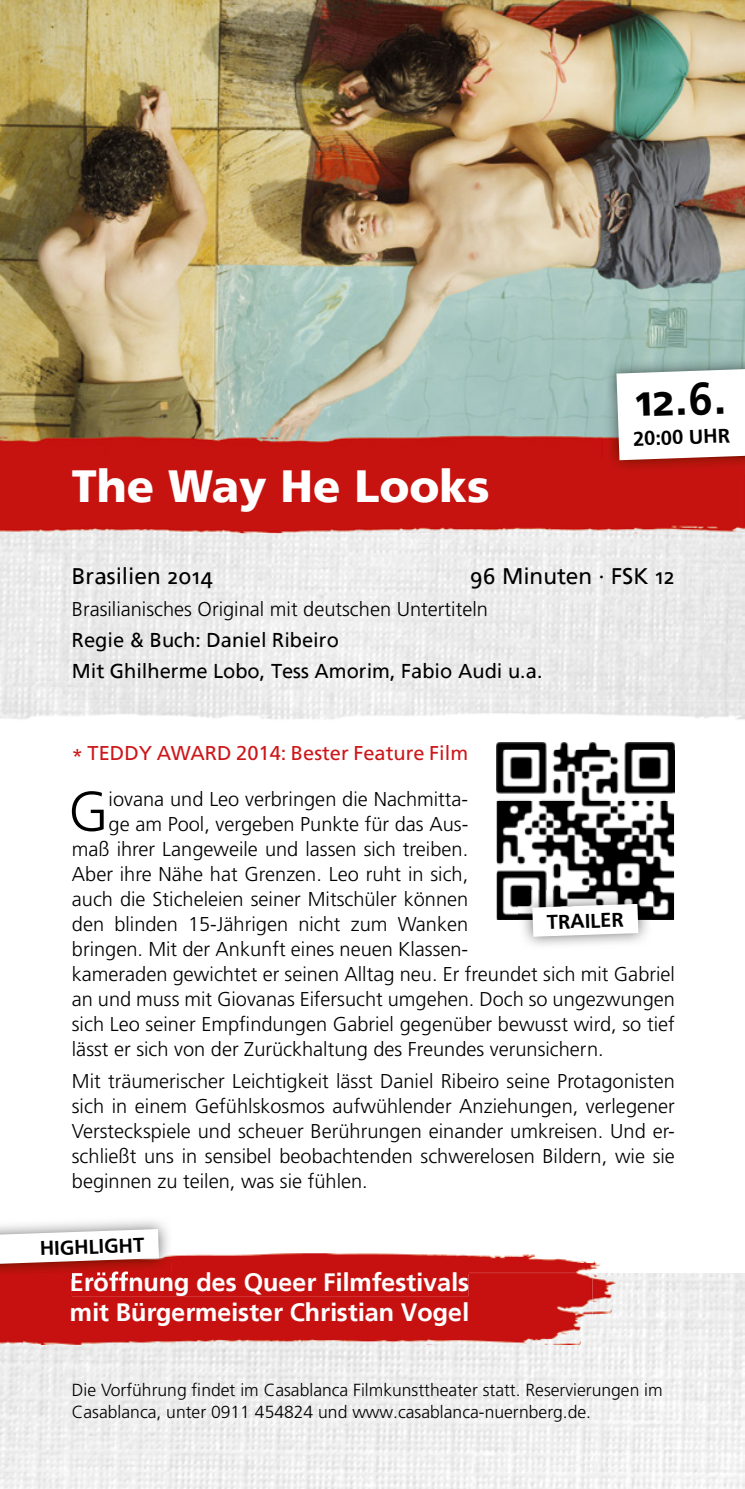
<style>
.page{position:relative;width:745px;height:1489px;background:#fff}
.page>*{position:absolute;margin:0;border:0;box-sizing:border-box;transform-origin:0 0}
.t1{font:300 55.75px "Frutiger LT Pro";color:#000}
.t2{font:900 45px "Frutiger LT";color:#fff}
.t3{font:700 45px "Frutiger Linotype";color:#000}
.t4{font:700 25px/30px "Frutiger Linotype";color:#fff}
.t5{font:22.5px "Frutiger Linotype";color:#000}
.t6{font:300 20px/25px "Frutiger LT Pro";color:#000;text-align:justify}
.t7{font:20px/31px "Frutiger Linotype";color:#000}
.t8{font:20px "Frutiger LT Pro";color:#cd171a}
.t9{font:700 20px "Frutiger LT Pro";color:#000}
.t10{font:300 17.5px/22.5px "Frutiger LT Pro";color:#000}
</style>
<div class="page">
<img style="left:0;top:457px;width:744px;height:1031px">
<img style="left:0;top:1261px;width:744px;height:11px">
<img style="left:0;top:0;width:744px;height:418px">
<img style="left:0;top:418px;width:602px;height:39px">
<div style="left:0;top:750px;width:744px;height:511px;background:#fff"></div>
<img style="left:0;top:700px;width:744px;height:94px">
<img style="left:496px;top:742px;width:177px;height:177px">
<img style="left:518px;top:890px;width:133px;height:56px">
<svg style="left:532px;top:903px;width:106px;height:33px"></svg>
<img style="left:602px;top:355px;width:142px;height:119px">
<svg style="left:616px;top:369px;width:128px;height:91px"></svg>
<img style="left:0;top:1277px;width:592px;height:67px">
<img style="left:468px;top:1272px;width:154px;height:60px">
<img style="left:172px;top:1253px;width:412px;height:8px">
<div style="left:72px;top:1271px;width:396px;height:24px;background:#c71110"></div>
<img style="left:0;top:1221px;width:172px;height:40px">
<img style="left:0;top:1272px;width:72px;height:5px">
<img style="left:72px;top:1271px;width:100px;height:6px">
<svg style="left:0;top:1228px;width:159px;height:35px"></svg>
<h2 class="t2" style="left:72px;top:459px;width:419px">The Way He Looks</h2>
<h2 class="t3" style="left:633px;top:373px;width:93px;rotate:-2deg">12.6.</h2>
<p class="t9" style="left:632px;top:427px;width:98px;rotate:-2deg">20:00 UHR</p>
<p class="t5" style="left:72px;top:563px;width:142px">Brasilien 2014</p>
<p class="t5" style="left:469px;top:563px;width:206px">96 Minuten · FSK 12</p>
<p class="t6" style="left:72px;top:596px;width:417px">Brasilianisches Original mit deutschen Untertiteln</p>
<p class="t7" style="left:72px;top:624px;width:472px">Regie &amp; Buch: Daniel Ribeiro<br>Mit Ghilherme Lobo, Tess Amorim, Fabio Audi u.a.</p>
<p class="t8" style="left:72px;top:740px;width:397px">* TEDDY AWARD 2014: Bester Feature Film</p>
<h1 class="t1" style="left:68px;top:779px;width:42px">G</h1>
<p class="t6" style="left:109px;top:786px;width:361px">iovana und Leo verbringen die Nachmitta-</p>
<p class="t6" style="left:109px;top:811px;width:361px">ge am Pool, vergeben Punkte für das Aus-</p>
<p class="t6" style="left:72px;top:836px;width:397px">maß ihrer Langeweile und lassen sich treiben.</p>
<p class="t6" style="left:72px;top:861px;width:397px">Aber ihre Nähe hat Grenzen. Leo ruht in sich,</p>
<p class="t6" style="left:72px;top:886px;width:397px">auch die Sticheleien seiner Mitschüler können</p>
<p class="t6" style="left:72px;top:911px;width:397px">den blinden 15-Jährigen nicht zum Wanken</p>
<p class="t6" style="left:72px;top:936px;width:397px">bringen. Mit der Ankunft eines neuen Klassen-</p>
<p class="t6" style="left:72px;top:961px;width:604px">kameraden gewichtet er seinen Alltag neu. Er freundet sich mit Gabriel</p>
<p class="t6" style="left:72px;top:986px;width:604px">an und muss mit Giovanas Eifersucht umgehen. Doch so ungezwungen</p>
<p class="t6" style="left:72px;top:1011px;width:604px">sich Leo seiner Empfindungen Gabriel gegenüber bewusst wird, so tief</p>
<p class="t6" style="left:72px;top:1036px;width:533px">lässt er sich von der Zurückhaltung des Freundes verunsichern.</p>
<p class="t6" style="left:72px;top:1068px;width:604px">Mit träumerischer Leichtigkeit lässt Daniel Ribeiro seine Protagonisten sich in einem Gefühlskosmos aufwühlender Anziehungen, verlegener Versteckspiele und scheuer Berührungen einander umkreisen. Und er&shy;schließt uns in sensibel beobachtenden schwerelosen Bildern, wie sie beginnen zu teilen, was sie fühlen.</p>
<p class="t9" style="left:546px;top:910px;width:78px;rotate:-2deg">TRAILER</p>
<p class="t9" style="left:39px;top:1236px;width:106px;rotate:-2deg">HIGHLIGHT</p>
<p class="t4" style="left:70px;top:1266px;width:400px">Eröffnung des Queer Filmfestivals mit Bürgermeister Christian Vogel</p>
<p class="t10" style="left:72px;top:1378px;width:592px">Die Vorführung findet im Casablanca Filmkunsttheater statt. Reservierungen im<br>Casablanca, unter 0911 454824 und www.casablanca-nuernberg.de.</p>
</div>
